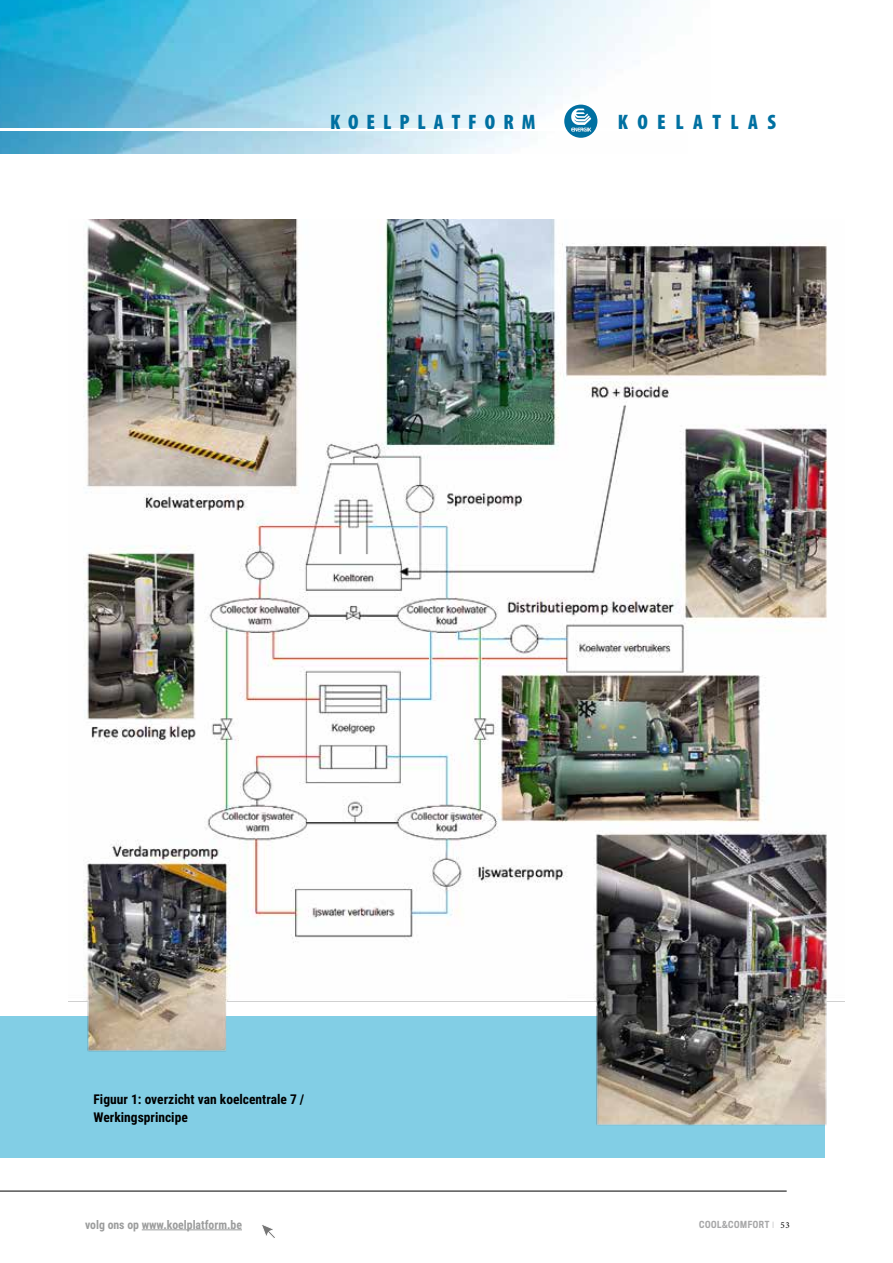
<style>
.page{position:relative;width:893px;height:1263px;background:#fff}
.page>*{position:absolute;margin:0;border:0;box-sizing:border-box;transform-origin:0 0}
.t1{font:900 condensed 21px "Myriad Pro";letter-spacing:.38em;color:#0070a1}
.t2{font:900 condensed 21px "Myriad Pro";letter-spacing:.45em;color:#0070a1}
.t3{font:700 13.5px/18px "Roboto Condensed";color:#000}
.t4{font:700 12px "Roboto Condensed";color:#9c9d9d}
.t5{font:500 9px "Titling Gothic FB Cond";letter-spacing:.065em;color:#a7a7a8}
.s1{font-family:"Roboto Condensed";font-weight:300;color:#b1b2b3}
.s2{font-family:"Minion Pro";font-weight:400;color:#000}
</style>
<div class="page">
<hr style="left:0;top:1191px;width:787px;height:1px;background:#000">
<img style="left:0;top:132px;width:594px;height:21px">
<img style="left:0;top:0;width:650px;height:128px">
<div style="left:564px;top:105px;width:33px;height:33px;background:#0070a1;border-radius:50%"></div>
<svg style="left:571px;top:109px;width:20px;height:23px"></svg>
<hr style="left:142px;top:1229px;width:100px;height:1px;background:#9c9d9d">
<svg style="left:262px;top:1225px;width:13px;height:13px"></svg>
<div style="left:0;top:1016px;width:825px;height:141px;background:#82cee5"></div>
<img style="left:68px;top:219px;width:777px;height:907px">
<h1 class="t1" style="left:330px;top:110px;width:207px">KOELPLATFORM</h1>
<h1 class="t2" style="left:618px;top:110px;width:160px">KOELATLAS</h1>
<p class="t3" style="left:94px;top:1090px;width:212px">Figuur 1: overzicht van koelcentrale 7 /<br>Werkingsprincipe</p>
<p class="t4" style="left:85px;top:1216px;width:158px">volg ons op www.koelplatform.be</p>
<p class="t5" style="left:699px;top:1219px;width:92px">COOL&amp;COMFORT <span class="s1">I</span> <span class="s2">53</span></p>
</div>
